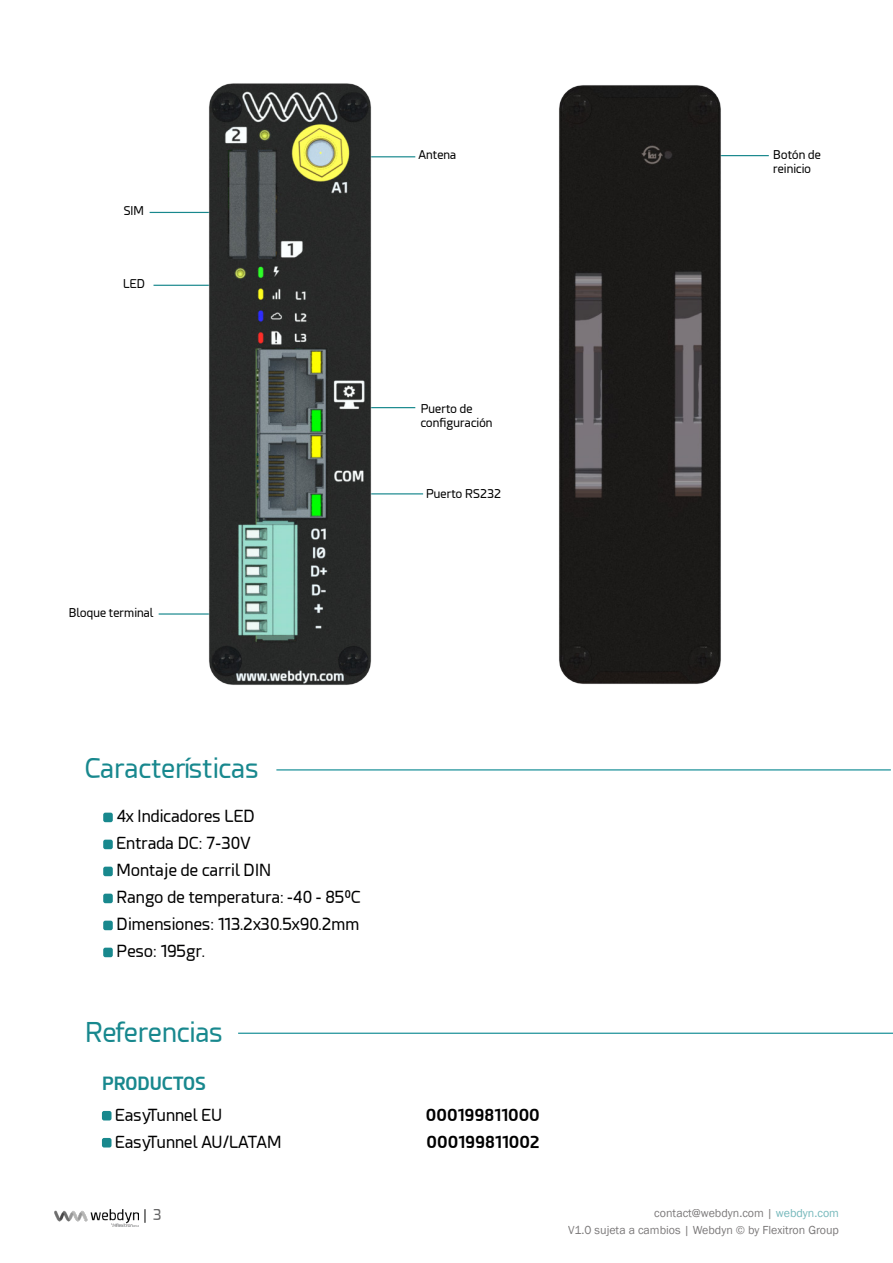
<style>
.page{position:relative;width:893px;height:1263px;background:#fff}
.page>*{position:absolute;margin:0;border:0;box-sizing:border-box;transform-origin:0 0}
.t1{font:27px "Esphimere";color:#18888e}
.t2{font:700 18px "Esphimere";color:#18888e}
.t3{font:16.5px "Esphimere";color:#000001}
.t4{font:700 16.5px "Esphimere";color:#000001}
.t5{font:15px "Esphimere";color:#000002}
.Tabla_título{font:12px/14.4px "Esphimere";color:#000001}
.t6{font:12px/16.5px "Franklin Gothic";color:#231f20;text-align:right}
.s1{color:#18888d}
</style>
<div class="page">
<svg style="left:145px;top:1209px;width:1px;height:14px"></svg>
<img style="left:54px;top:1209px;width:85px;height:17px">
<hr style="left:276px;top:769px;width:615px;height:1px;background:#06868f">
<div style="left:103px;top:813px;width:10px;height:9px;background:#18888d;border-radius:2px"></div>
<div style="left:103px;top:840px;width:10px;height:9px;background:#18888d;border-radius:2px"></div>
<div style="left:103px;top:867px;width:10px;height:9px;background:#18888d;border-radius:2px"></div>
<div style="left:103px;top:894px;width:10px;height:9px;background:#18888d;border-radius:2px"></div>
<div style="left:103px;top:921px;width:10px;height:9px;background:#18888d;border-radius:2px"></div>
<div style="left:103px;top:948px;width:10px;height:9px;background:#18888d;border-radius:2px"></div>
<hr style="left:238px;top:1033px;width:655px;height:1px;background:#06868f">
<div style="left:102px;top:1111px;width:10px;height:9px;background:#18888d;border-radius:2px"></div>
<div style="left:102px;top:1138px;width:10px;height:9px;background:#18888d;border-radius:2px"></div>
<hr style="left:690px;top:155px;width:79px;height:1px;background:#18888d">
<img style="left:559px;top:85px;width:189px;height:599px">
<hr style="left:360px;top:156px;width:55px;height:1px;background:#18888d">
<hr style="left:154px;top:285px;width:63px;height:1px;background:#18888d">
<hr style="left:150px;top:212px;width:79px;height:1px;background:#18888d">
<hr style="left:159px;top:613px;width:70px;height:2px;background:#18888d">
<hr style="left:360px;top:407px;width:55px;height:1px;background:#18888d">
<hr style="left:360px;top:493px;width:63px;height:1px;background:#18888d">
<img style="left:194px;top:83px;width:197px;height:602px">
<p class="Tabla_título" style="left:124px;top:204px;width:22px">SIM</p>
<p class="Tabla_título" style="left:123px;top:277px;width:24px">LED</p>
<p class="Tabla_título" style="left:69px;top:605px;width:86px">Bloque terminal</p>
<p class="Tabla_título" style="left:419px;top:148px;width:39px">Antena</p>
<p class="Tabla_título" style="left:421px;top:401px;width:73px">Puerto de configuración</p>
<p class="Tabla_título" style="left:426px;top:486px;width:77px">Puerto RS232</p>
<p class="Tabla_título" style="left:773px;top:148px;width:49px">Botón de reinicio</p>
<p class="t1" style="left:85px;top:753px;width:175px">Características</p>
<p class="t3" style="left:117px;top:807px;width:140px">4x Indicadores LED</p>
<p class="t3" style="left:117px;top:834px;width:136px">Entrada DC: 7-30V</p>
<p class="t3" style="left:117px;top:861px;width:156px">Montaje de carril DIN</p>
<p class="t3" style="left:117px;top:888px;width:246px">Rango de temperatura: -40 - 85ºC</p>
<p class="t3" style="left:117px;top:915px;width:244px">Dimensiones: 113.2x30.5x90.2mm</p>
<p class="t3" style="left:117px;top:942px;width:90px">Peso: 195gr.</p>
<p class="t1" style="left:85px;top:1017px;width:140px">Referencias</p>
<p class="t2" style="left:102px;top:1072px;width:105px">PRODUCTOS</p>
<p class="t3" style="left:115px;top:1105px;width:109px">EasyTunnel EU</p>
<p class="t4" style="left:426px;top:1104px;width:115px">000199811000</p>
<p class="t3" style="left:115px;top:1132px;width:168px">EasyTunnel AU/LATAM</p>
<p class="t4" style="left:427px;top:1131px;width:115px">000199811002</p>
<p class="t5" style="left:152px;top:1206px;width:10px">3</p>
<p class="t6" style="left:568px;top:1205px;width:272px">contact@webdyn.com | <span class="s1">webdyn.com<br></span>V1.0 sujeta a cambios | Webdyn © by Flexitron Group</p>
</div>
